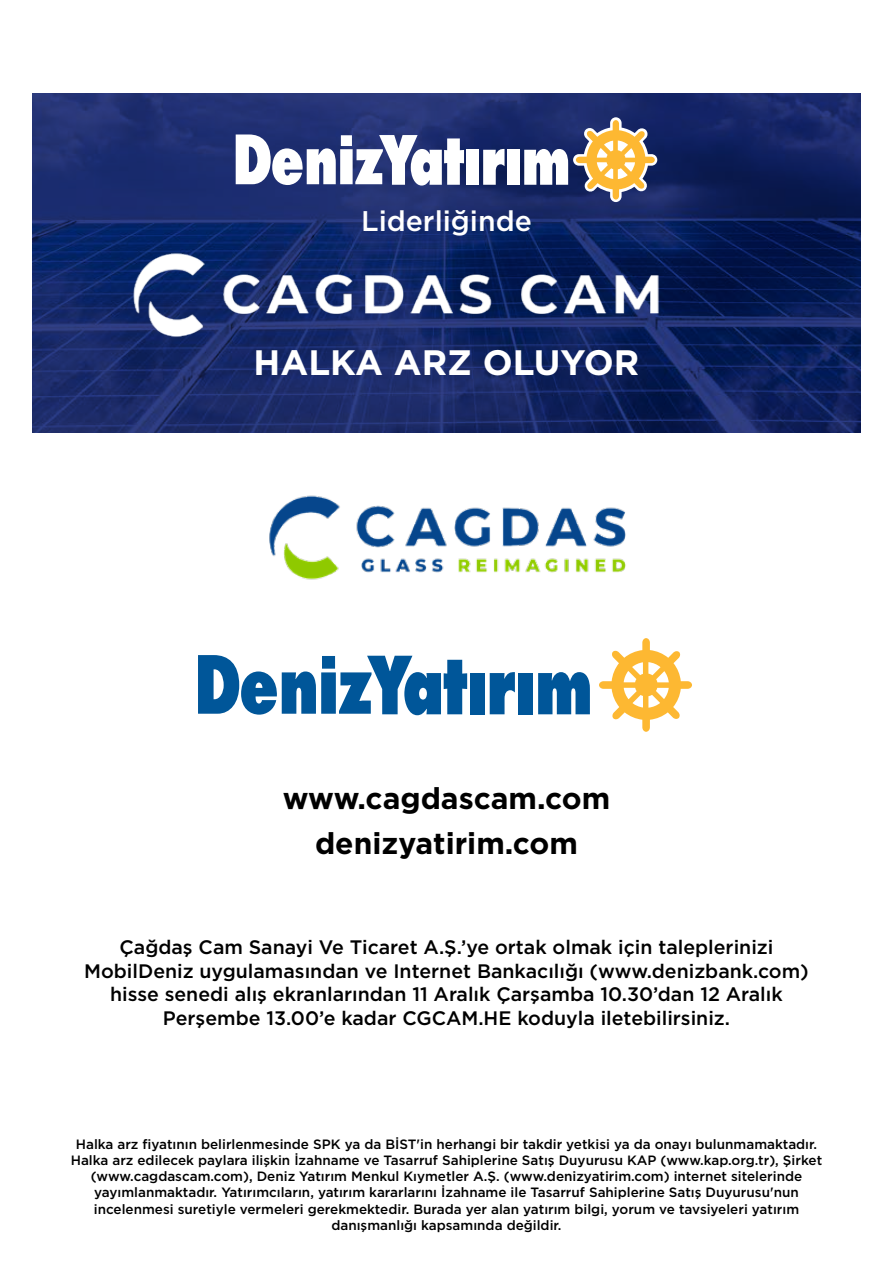
<style>
.page{position:relative;width:893px;height:1263px;background:#fff}
.page>*{position:absolute;margin:0;border:0;box-sizing:border-box;transform-origin:0 0}
.t1{font:700 35.25px "Gotham";color:#fff}
.t2{font:700 30px/45.8px "Gotham";color:#000;text-align:center}
.t3{font:500 28.35px "Gotham";color:#fff}
.t4{font:500 19.5px/23.4px "Gotham";color:#000;text-align:center}
.t5{font:500 13.5px/16.2px "Gotham";color:#000;text-align:center}
</style>
<div class="page">
<svg style="left:198px;top:655px;width:269px;height:60px"></svg>
<div style="left:470px;top:673px;width:15px;height:41px;background:#005699"></div>
<svg style="left:490px;top:672px;width:25px;height:42px"></svg>
<div style="left:518px;top:673px;width:15px;height:41px;background:#005699"></div>
<svg style="left:538px;top:672px;width:52px;height:42px;background:#2770a8"></svg>
<svg style="left:599px;top:638px;width:93px;height:94px"></svg>
<img style="left:269px;top:495px;width:357px;height:85px">
<svg style="left:33px;top:93px;width:827px;height:339px;background:#152766"></svg>
<svg style="left:236px;top:134px;width:228px;height:52px"></svg>
<div style="left:466px;top:150px;width:13px;height:35px;background:#fff"></div>
<svg style="left:483px;top:149px;width:21px;height:36px"></svg>
<div style="left:507px;top:150px;width:12px;height:35px;background:#fff"></div>
<svg style="left:524px;top:117px;width:133px;height:85px"></svg>
<img style="left:216px;top:265px;width:461px;height:59px">
<img style="left:127px;top:247px;width:89px;height:94px">
<h3 class="t3" style="left:361px;top:202px;width:172px">Liderliğinde</h3>
<h1 class="t1" style="left:254px;top:339px;width:387px">HALKA ARZ OLUYOR</h1>
<h2 class="t2" style="left:283px;top:775px;width:329px">www.cagdascam.com denizyatirim.com</h2>
<p class="t4" style="left:84px;top:935px;width:726px">Çağdaş Cam Sanayi Ve Ticaret A.Ş.’ye ortak olmak için taleplerinizi MobilDeniz uygulamasından ve Internet Bankacılığı (www.denizbank.com) hisse senedi alış ekranlarından 11 Aralık Çarşamba 10.30’dan 12 Aralık Perşembe 13.00’e kadar CGCAM.HE koduyla iletebilirsiniz.</p>
<p class="t5" style="left:71px;top:1136px;width:753px">Halka arz fiyatının belirlenmesinde SPK ya da BİST'in herhangi bir takdir yetkisi ya da onayı bulunmamaktadır.<br>Halka arz edilecek paylara ilişkin İzahname ve Tasarruf Sahiplerine Satış Duyurusu KAP (www.kap.org.tr), Şirket (www.cagdascam.com), Deniz Yatırım Menkul Kıymetler A.Ş. (www.denizyatirim.com) internet sitelerinde yayımlanmaktadır. Yatırımcıların, yatırım kararlarını İzahname ile Tasarruf Sahiplerine Satış Duyurusu'nun incelenmesi suretiyle vermeleri gerekmektedir. Burada yer alan yatırım bilgi, yorum ve tavsiyeleri yatırım danışmanlığı kapsamında değildir.</p>
</div>
